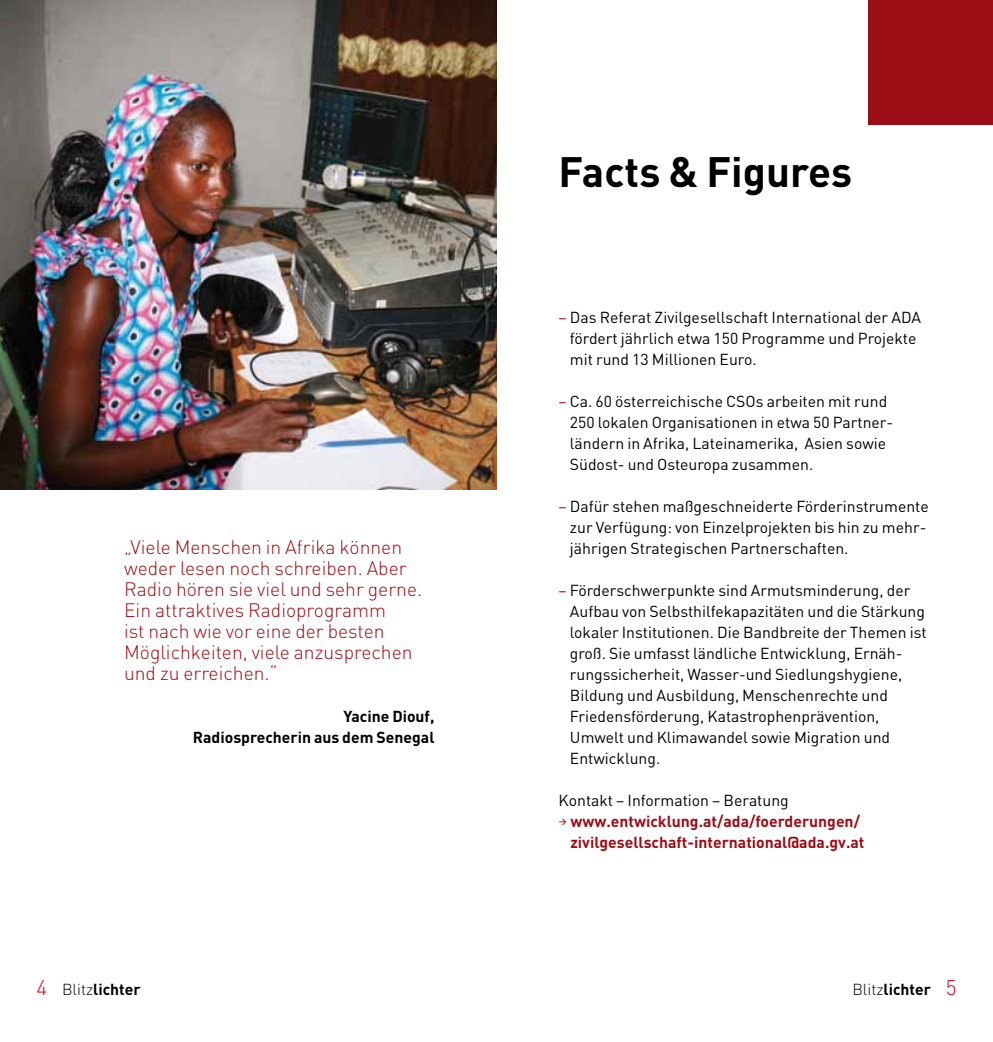
<style>
.page{position:relative;width:993px;height:1042px;background:#fff}
.page>*{position:absolute;margin:0;border:0;box-sizing:border-box;transform-origin:0 0}
.t1{font:700 42px "DIN Pro";color:#000}
.t2{font:300 19.25px/21px "DIN Pro";color:#9d0d15}
.t3{font:15.75px/21px "DIN Pro";color:#000}
.t4{font:700 15.75px/21px "DIN Pro";color:#9d0d15;text-align:right}
.t5{font:700 15.75px/21px "DIN Pro";color:#000;text-align:right}
.s1{color:#9d0d15}
.s2{font-weight:300;font-size:21px;color:#e2001a}
.s3{font-weight:300}
</style>
<div class="page">
<img style="left:0;top:0;width:496px;height:490px">
<div style="left:868px;top:0;width:124px;height:124px;background:#9d0d15"></div>
<p class="t2" style="left:124px;top:535px;width:299px">„Viele Menschen in Afrika können weder lesen noch schreiben. Aber<br>Radio hören sie viel und sehr gerne.<br>Ein attraktives Radioprogramm<br>ist nach wie vor eine der besten<br>Möglichkeiten, viele anzusprechen und zu erreichen.“</p>
<p class="t5" style="left:193px;top:705px;width:243px">Yacine Diouf,<br>Radiosprecherin aus dem Senegal</p>
<h1 class="t1" style="left:558px;top:143px;width:295px">Facts &amp; Figures</h1>
<p class="t3" style="left:569px;top:306px;width:352px;text-indent:-11px"><span class="s1">–</span> Das Referat Zivilgesellschaft International der ADA fördert jährlich etwa 150 Programme und Projekte mit rund 13 Millionen Euro.</p>
<p class="t3" style="left:569px;top:390px;width:325px;text-indent:-11px"><span class="s1">–</span> Ca. 60 österreichische CSOs arbeiten mit rund 250 lokalen Organisationen in etwa 50 Partner&shy;ländern in Afrika, Lateinamerika, Asien sowie Südost- und Osteuropa zusammen.</p>
<p class="t3" style="left:569px;top:495px;width:360px;text-indent:-11px"><span class="s1">–</span> Dafür stehen maßgeschneiderte Förderinstrumente zur Verfügung: von Einzelprojekten bis hin zu mehr&shy;jährigen Strategischen Partnerschaften.</p>
<p class="t3" style="left:569px;top:579px;width:358px;text-indent:-11px"><span class="s1">–</span> Förderschwerpunkte sind Armutsminderung, der Aufbau von Selbsthilfekapazitäten und die Stärkung lokaler Institutionen. Die Bandbreite der Themen ist groß. Sie umfasst ländliche Entwicklung, Ernäh&shy;rungssicherheit, Wasser-und Siedlungshygiene, Bildung und Ausbildung, Menschenrechte und Friedensförderung, Katastrophenprävention, Umwelt und Klimawandel sowie Migration und Entwicklung.</p>
<p class="t3" style="left:558px;top:789px;width:232px">Kontakt – Information – Beratung</p>
<p class="t4" style="left:558px;top:810px;width:307px">→ www.entwicklung.at/ada/foerderungen/ zivilgesellschaft-international@ada.gv.at</p>
<p class="t5" style="left:36px;top:978px;width:106px"><span class="s2">4</span> <span class="s3">Blitz</span>lichter</p>
<p class="t5" style="left:852px;top:978px;width:106px"><span class="s3">Blitz</span>lichter <span class="s2">5</span></p>
</div>
